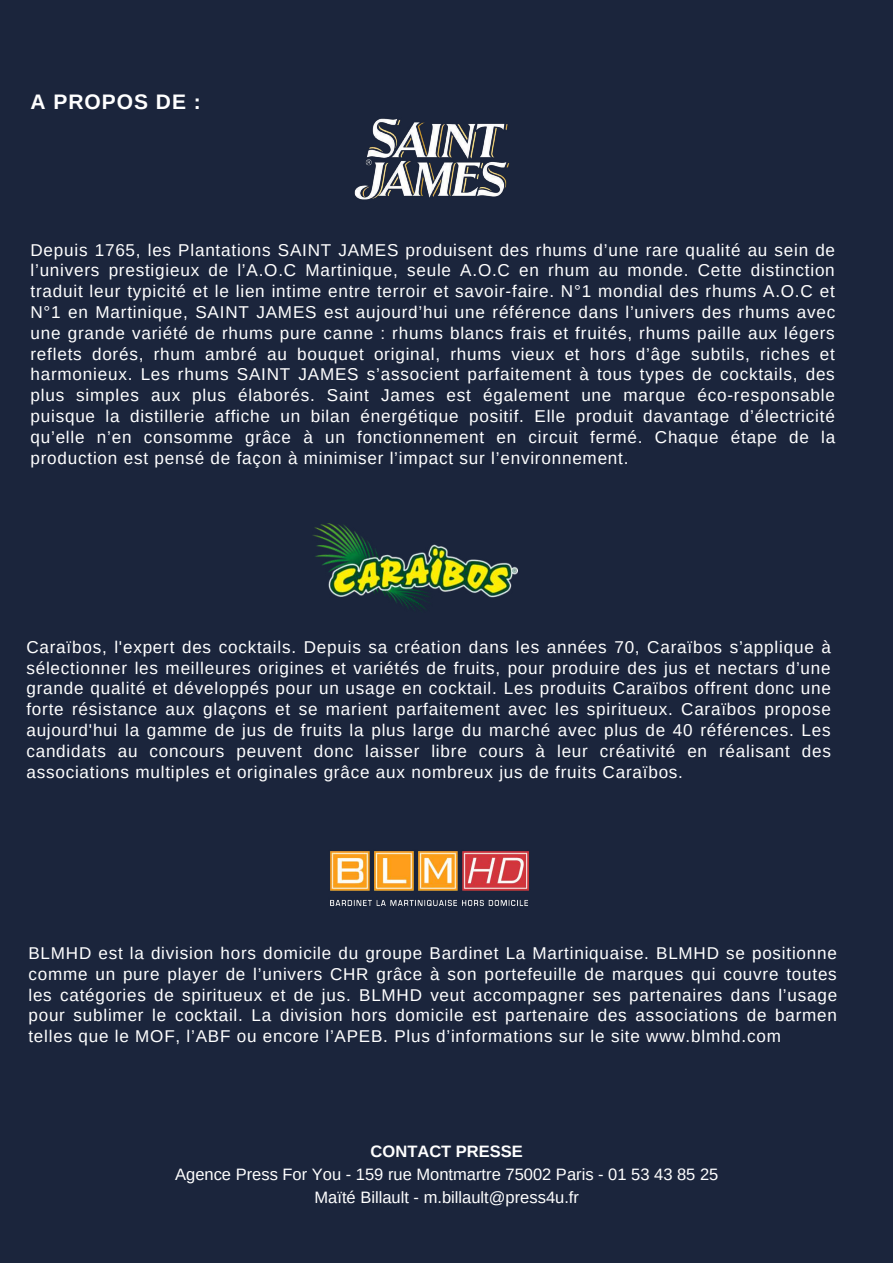
<style>
.page{position:relative;width:893px;height:1263px;background:#1b253c}
.page>*{position:absolute;margin:0;border:0;box-sizing:border-box;transform-origin:0 0}
.t1{font:700 21px "Arimo";letter-spacing:.045em;color:#fff}
.t2{font:17.1px/20.9px "Arimo";letter-spacing:.045em;color:#fff;text-align:justify}
.t3{font:16.5px/23.1px "Arimo";color:#fff;text-align:center}
.t4{font:700 16.5px "Arimo";color:#fff}
</style>
<div class="page">
<img style="left:312px;top:524px;width:206px;height:86px">
<img style="left:330px;top:851px;width:199px;height:55px">
<img style="left:354px;top:118px;width:156px;height:82px">
<p class="t1" style="left:30px;top:90px;width:172px">A PROPOS DE :</p>
<p class="t2" style="left:30px;top:239px;width:806px">Depuis 1765, les Plantations SAINT JAMES produisent des rhums d’une rare qualité au sein de l’univers prestigieux de l’A.O.C Martinique, seule A.O.C en rhum au monde. Cette distinction traduit leur typicité et le lien intime entre terroir et savoir-faire. N°1 mondial des rhums A.O.C et N°1 en Martinique, SAINT JAMES est aujourd’hui une référence dans l’univers des rhums avec une grande variété de rhums pure canne : rhums blancs frais et fruités, rhums paille aux légers reflets dorés, rhum ambré au bouquet original, rhums vieux et hors d’âge subtils, riches et harmonieux. Les rhums SAINT JAMES s’associent parfaitement à tous types de cocktails, des plus simples aux plus élaborés. Saint James est également une marque éco-responsable puisque la distillerie affiche un bilan énergétique positif. Elle produit davantage d’électricité qu’elle n’en consomme grâce à un fonctionnement en circuit fermé. Chaque étape de la production est pensé de façon à minimiser l’impact sur l’environnement.</p>
<p class="t2" style="left:26px;top:636px;width:806px">Caraïbos, l'expert des cocktails. Depuis sa création dans les années 70, Caraïbos s’applique à sélectionner les meilleures origines et variétés de fruits, pour produire des jus et nectars d’une grande qualité et développés pour un usage en cocktail. Les produits Caraïbos offrent donc une forte résistance aux glaçons et se marient parfaitement avec les spiritueux. Caraïbos propose aujourd'hui la gamme de jus de fruits la plus large du marché avec plus de 40 références. Les candidats au concours peuvent donc laisser libre cours à leur créativité en réalisant des associations multiples et originales grâce aux nombreux jus de fruits Caraïbos.</p>
<p class="t2" style="left:28px;top:942px;width:810px">BLMHD est la division hors domicile du groupe Bardinet La Martiniquaise. BLMHD se positionne comme un pure player de l’univers CHR grâce à son portefeuille de marques qui couvre toutes les catégories de spiritueux et de jus. BLMHD veut accompagner ses partenaires dans l’usage pour sublimer le cocktail. La division hors domicile est partenaire des associations de barmen telles que le MOF, l’ABF ou encore l’APEB. Plus d’informations sur le site www.blmhd.com</p>
<p class="t4" style="left:371px;top:1142px;width:154px">CONTACT PRESSE</p>
<p class="t3" style="left:175px;top:1163px;width:545px">Agence Press For You - 159 rue Montmartre 75002 Paris - 01 53 43 85 25<br>Maïté Billault - m.billault@press4u.fr</p>
</div>
